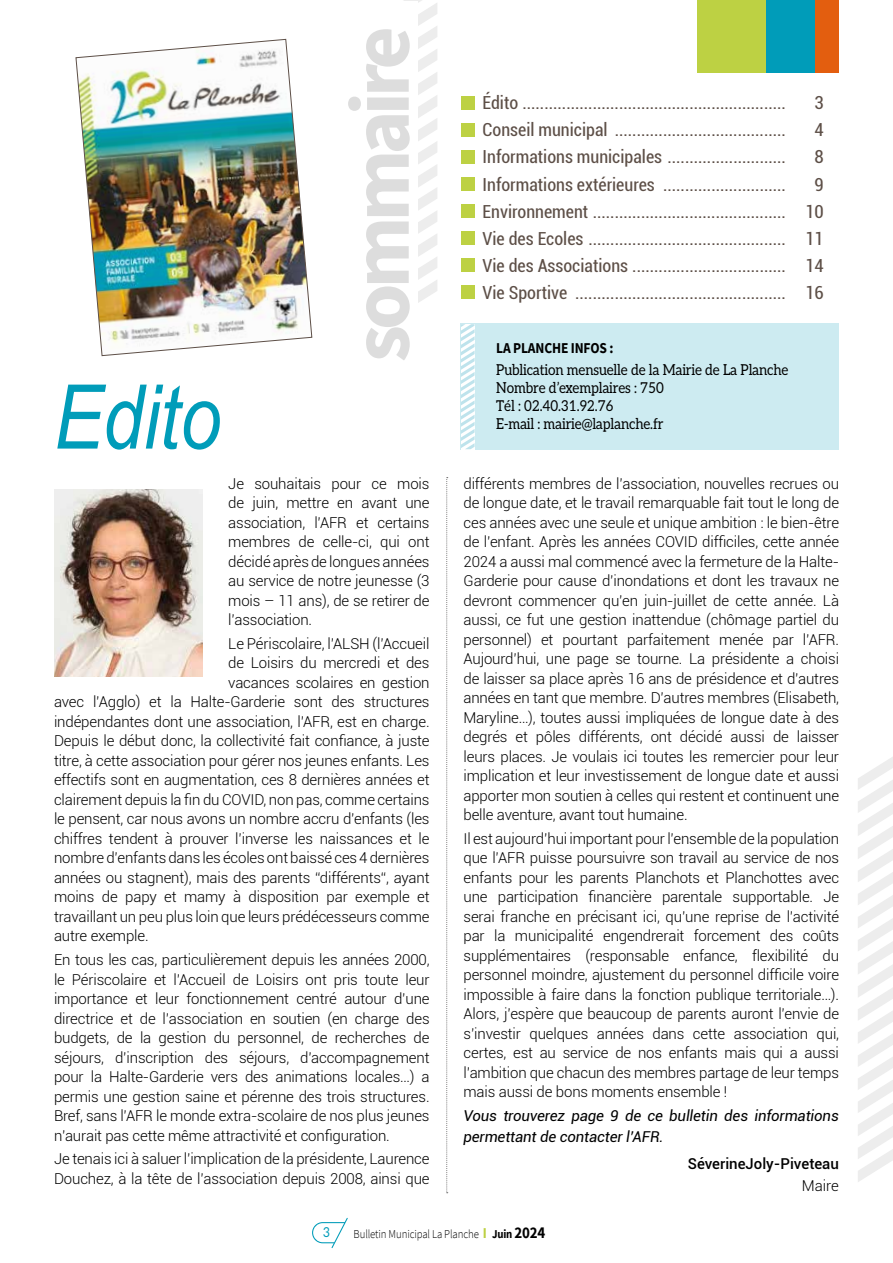
<style>
.page{position:relative;width:893px;height:1263px;background:#fff}
.page>*{position:absolute;margin:0;border:0;box-sizing:border-box;transform-origin:0 0}
.t1{font:italic 89.4px "Arial Narrow";color:#009cb9}
.t2{font:700 84px "Source Sans Pro";letter-spacing:-.06em;color:#dadada}
.t3{font:condensed 18px/27px "Roboto";color:#5d4f47;text-align:justify}
.t4{font:300 15px/19.5px "Roboto";letter-spacing:-.01em;color:#000;text-align:justify}
.t5{font:15px/18px "Aleo";letter-spacing:-.01em;color:#000;scale:.9 1}
.t6{font:italic 15px/21px "Roboto";letter-spacing:-.01em;color:#000}
.t7{font:500 15px "Roboto";color:#000}
.t8{font:700 15px "Source Sans Pro";letter-spacing:-.01em;color:#000;scale:.9 1}
.t9{font:13.65px "Aleo";color:#009cb9;scale:.9 1}
.t10{font:300 12px "Source Sans Pro";letter-spacing:-.01em;color:#000;scale:.9 1}
.s1{font-weight:700;font-size:15px;color:#bdd143}
.s2{font-weight:700}
.s3{font-weight:700;font-size:16.5px}
</style>
<div class="page">
<svg style="left:858px;top:757px;width:35px;height:425px"></svg>
<div style="left:792px;top:0;width:47px;height:73px;background:#e35e0f"></div>
<div style="left:745px;top:0;width:70px;height:73px;background:#009cb9"></div>
<div style="left:697px;top:0;width:68px;height:73px;background:#bdd143"></div>
<svg style="left:312px;top:1218px;width:36px;height:30px"></svg>
<svg style="left:404px;top:0;width:33px;height:303px"></svg>
<div style="left:345px;top:1px;width:73px;height:438px;background:#fff"></div>
<div style="left:461px;top:96px;width:14px;height:13px;background:#bdd143"></div>
<div style="left:461px;top:123px;width:14px;height:13px;background:#bdd143"></div>
<div style="left:461px;top:150px;width:14px;height:13px;background:#bdd143"></div>
<div style="left:461px;top:177px;width:14px;height:13px;background:#bdd143"></div>
<div style="left:461px;top:204px;width:14px;height:13px;background:#bdd143"></div>
<div style="left:461px;top:231px;width:14px;height:13px;background:#bdd143"></div>
<div style="left:461px;top:258px;width:14px;height:13px;background:#bdd143"></div>
<div style="left:461px;top:285px;width:14px;height:13px;background:#bdd143"></div>
<div style="left:461px;top:323px;width:378px;height:127px;background:#cdebf1"></div>
<svg style="left:461px;top:324px;width:14px;height:125px"></svg>
<img style="left:75px;top:39px;width:237px;height:317px">
<svg style="left:446px;top:477px;width:2px;height:716px"></svg>
<img style="left:54px;top:489px;width:149px;height:188px">
<h1 class="t1" style="left:54px;top:355px;width:169px">Edito</h1>
<h2 class="t2" style="left:324px;top:362px;width:338px;rotate:-90deg">sommaire</h2>
<p class="t4" style="left:228px;top:473px;width:203px">Je souhaitais pour ce mois de juin, mettre en avant une association, l’AFR et certains membres de celle-ci, qui ont décidé après de longues années au service de notre jeunesse (3 mois – 11 ans), de se retirer de l’association.</p>
<p class="t4" style="left:228px;top:633px;width:203px">Le Périscolaire, l’ALSH (l’Accueil</p>
<p class="t4" style="left:228px;top:653px;width:203px">de Loisirs du mercredi et des</p>
<p class="t4" style="left:228px;top:672px;width:203px">vacances scolaires en gestion</p>
<p class="t4" style="left:54px;top:692px;width:377px">avec l’Agglo) et la Halte-Garderie sont des structures</p>
<p class="t4" style="left:54px;top:711px;width:377px">indépendantes dont une association, l’AFR, est en charge.</p>
<p class="t4" style="left:54px;top:731px;width:377px">Depuis le début donc, la collectivité fait confiance, à juste</p>
<p class="t4" style="left:54px;top:750px;width:377px">titre, à cette association pour gérer nos jeunes enfants. Les</p>
<p class="t4" style="left:54px;top:770px;width:377px">effectifs sont en augmentation, ces 8 dernières années et</p>
<p class="t4" style="left:54px;top:789px;width:377px">clairement depuis la fin du COVID, non pas, comme certains</p>
<p class="t4" style="left:54px;top:809px;width:377px">le pensent, car nous avons un nombre accru d’enfants (les</p>
<p class="t4" style="left:54px;top:828px;width:377px">chiffres tendent à prouver l’inverse les naissances et le</p>
<p class="t4" style="left:54px;top:848px;width:377px">nombre d’enfants dans les écoles ont baissé ces 4 dernières</p>
<p class="t4" style="left:54px;top:867px;width:377px">années ou stagnent), mais des parents “différents“, ayant</p>
<p class="t4" style="left:54px;top:887px;width:377px">moins de papy et mamy à disposition par exemple et</p>
<p class="t4" style="left:54px;top:906px;width:377px">travaillant un peu plus loin que leurs prédécesseurs comme</p>
<p class="t4" style="left:54px;top:926px;width:96px">autre exemple.</p>
<p class="t4" style="left:54px;top:949px;width:377px">En tous les cas, particulièrement depuis les années 2000, le Périscolaire et l’Accueil de Loisirs ont pris toute leur importance et leur fonctionnement centré autour d’une directrice et de l’association en soutien (en charge des budgets, de la gestion du personnel, de recherches de séjours, d’inscription des séjours, d’accompagnement pour la Halte-Garderie vers des animations locales…) a permis une gestion saine et pérenne des trois structures.<br>Bref, sans l’AFR le monde extra-scolaire de nos plus jeunes n’aurait pas cette même attractivité et configuration.</p>
<p class="t4" style="left:54px;top:1149px;width:377px">Je tenais ici à saluer l’implication de la présidente, Laurence<br>Douchez, à la tête de l’association depuis 2008, ainsi que</p>
<p class="t3" style="left:483px;top:89px;width:305px">Édito ............................................................</p>
<p class="t3" style="left:815px;top:89px;width:11px">3</p>
<p class="t3" style="left:483px;top:116px;width:305px">Conseil municipal .......................................</p>
<p class="t3" style="left:815px;top:116px;width:11px">4</p>
<p class="t3" style="left:483px;top:143px;width:305px">Informations municipales ...........................</p>
<p class="t3" style="left:815px;top:143px;width:11px">8</p>
<p class="t3" style="left:483px;top:170px;width:305px">Informations extérieures ............................</p>
<p class="t3" style="left:483px;top:170px;width:343px;text-indent:332px">9<br>Environnement ............................................ 10<br>Vie des Ecoles ............................................. 11<br>Vie des Associations ................................... 14<br>Vie Sportive ................................................ 16</p>
<p class="t8" style="left:496px;top:338px;width:132px">LA PLANCHE INFOS :</p>
<p class="t5" style="left:496px;top:360px;width:326px">Publication mensuelle de la Mairie de La Planche<br>Nombre d’exemplaires : 750<br>Tél : 02.40.31.92.76</p>
<p class="t5" style="left:496px;top:414px;width:187px">E-mail : mairie@laplanche.fr</p>
<p class="t4" style="left:463px;top:473px;width:377px">différents membres de l’association, nouvelles recrues ou de longue date, et le travail remarquable fait tout le long de ces années avec une seule et unique ambition : le bien-être de l’enfant. Après les années COVID difficiles, cette année 2024 a aussi mal commencé avec la fermeture de la Halte-Garderie pour cause d’inondations et dont les travaux ne devront commencer qu’en juin-juillet de cette année. Là aussi, ce fut une gestion inattendue (chômage partiel du personnel) et pourtant parfaitement menée par l’AFR.<br>Aujourd’hui, une page se tourne. La présidente a choisi de laisser sa place après 16 ans de présidence et d’autres années en tant que membre. D’autres membres (Elisabeth, Maryline…), toutes aussi impliquées de longue date à des degrés et pôles différents, ont décidé aussi de laisser leurs places. Je voulais ici toutes les remercier pour leur implication et leur investissement de longue date et aussi apporter mon soutien à celles qui restent et continuent une belle aventure, avant tout humaine.</p>
<p class="t4" style="left:463px;top:828px;width:377px">Il est aujourd’hui important pour l’ensemble de la population que l’AFR puisse poursuivre son travail au service de nos enfants pour les parents Planchots et Planchottes avec une participation financière parentale supportable. Je serai franche en précisant ici, qu’une reprise de l’activité par la municipalité engendrerait forcement des coûts supplémentaires (responsable enfance, flexibilité du personnel moindre, ajustement du personnel difficile voire impossible à faire dans la fonction publique territoriale…).<br>Alors, j’espère que beaucoup de parents auront l’envie de s’investir quelques années dans cette association qui, certes, est au service de nos enfants mais qui a aussi l’ambition que chacun des membres partage de leur temps mais aussi de bons moments ensemble !</p>
<p class="t6" style="left:463px;top:1105px;width:377px">Vous trouverez page 9 de ce bulletin des informations permettant de contacter l’AFR.</p>
<p class="t7" style="left:688px;top:1153px;width:153px">SéverineJoly-Piveteau</p>
<p class="t4" style="left:802px;top:1176px;width:39px">Maire</p>
<p class="t9" style="left:323px;top:1222px;width:10px">3</p>
<p class="t10" style="left:354px;top:1227px;width:215px">Bulletin Municipal La Planche <span class="s1">I</span> <span class="s2">Juin</span> <span class="s3">2024</span></p>
</div>
